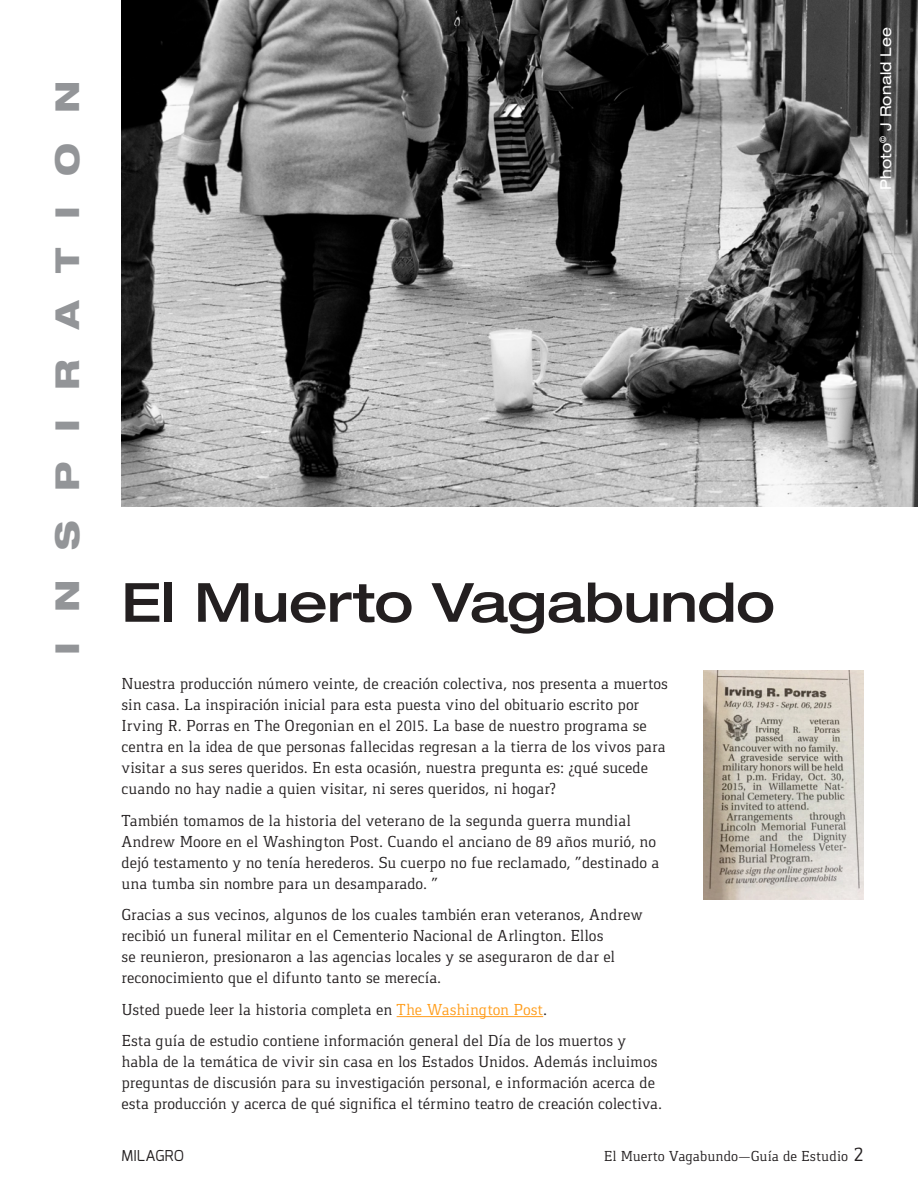
<style>
.page{position:relative;width:918px;height:1188px;background:#fff}
.page>*{position:absolute;margin:0;border:0;box-sizing:border-box;transform-origin:0 0}
.t1{font:500 expanded 54px "Helvetica Neue LT Pro";letter-spacing:-.005em;color:#231f20}
.t2{font:800 expanded 33px "Helvetica Neue LT Pro";letter-spacing:.9em;color:#939598}
.MTG_SG_BodyText{font:16.5px/21px "Gaspar";letter-spacing:-.005em;color:#231f20}
.MTG_SG_BodyText-2{font:15px "Gaspar";color:#231f20}
.t3{font:expanded 15px "Helvetica Neue LT Pro";letter-spacing:.01em;color:#fff}
.t4{font:15px "Exo";letter-spacing:.005em;color:#231f20}
.s1{color:#ff9d1b}
.s2{font-size:21px}
</style>
<div class="page">
<img style="left:122px;top:0;width:796px;height:507px">
<hr style="left:397px;top:1016px;width:146px;height:1px;background:#ff9d1b">
<img style="left:704px;top:671px;width:160px;height:229px">
<h2 class="t2" style="left:46px;top:655px;width:575px;rotate:-90deg">INSPIRATION</h2>
<h1 class="t3" style="left:877px;top:190px;width:164px;rotate:-90deg">Photo<sup>©</sup> J Ronald Lee</h1>
<h1 class="t1" style="left:122px;top:569px;width:655px">El Muerto Vagabundo</h1>
<p class="MTG_SG_BodyText" style="left:122px;top:674px;width:548px">Nuestra producción número veinte, de creación colectiva, nos presenta a muertos sin casa. La inspiración inicial para esta puesta vino del obituario escrito por Irving R. Porras en The Oregonian en el 2015. La base de nuestro programa se centra en la idea de que personas fallecidas regresan a la tierra de los vivos para visitar a sus seres queridos. En esta ocasión, nuestra pregunta es: ¿qué sucede cuando no hay nadie a quien visitar, ni seres queridos, ni hogar?</p>
<p class="MTG_SG_BodyText" style="left:122px;top:810px;width:540px">También tomamos de la historia del veterano de la segunda guerra mundial Andrew Moore en el Washington Post. Cuando el anciano de 89 años murió, no dejó testamento y no tenía herederos. Su cuerpo no fue reclamado, "destinado a una tumba sin nombre para un desamparado. "</p>
<p class="MTG_SG_BodyText" style="left:122px;top:905px;width:523px">Gracias a sus vecinos, algunos de los cuales también eran veteranos, Andrew recibió un funeral militar en el Cementerio Nacional de Arlington. Ellos<br>se reunieron, presionaron a las agencias locales y se aseguraron de dar el reconocimiento que el difunto tanto se merecía.</p>
<p class="MTG_SG_BodyText" style="left:122px;top:999px;width:427px">Usted puede leer la historia completa en <span class="s1">The Washington Post</span>.</p>
<p class="MTG_SG_BodyText" style="left:122px;top:1031px;width:542px">Esta guía de estudio contiene información general del Día de los muertos y habla de la temática de vivir sin casa en los Estados Unidos. Además incluimos preguntas de discusión para su investigación personal, e información acerca de esta producción y acerca de qué significa el término teatro de creación colectiva.</p>
<p class="t4" style="left:122px;top:1146px;width:64px">MILAGRO</p>
<p class="MTG_SG_BodyText-2" style="left:604px;top:1148px;width:262px">El Muerto Vagabundo—Guía de Estudio <span class="s2">2</span></p>
</div>
